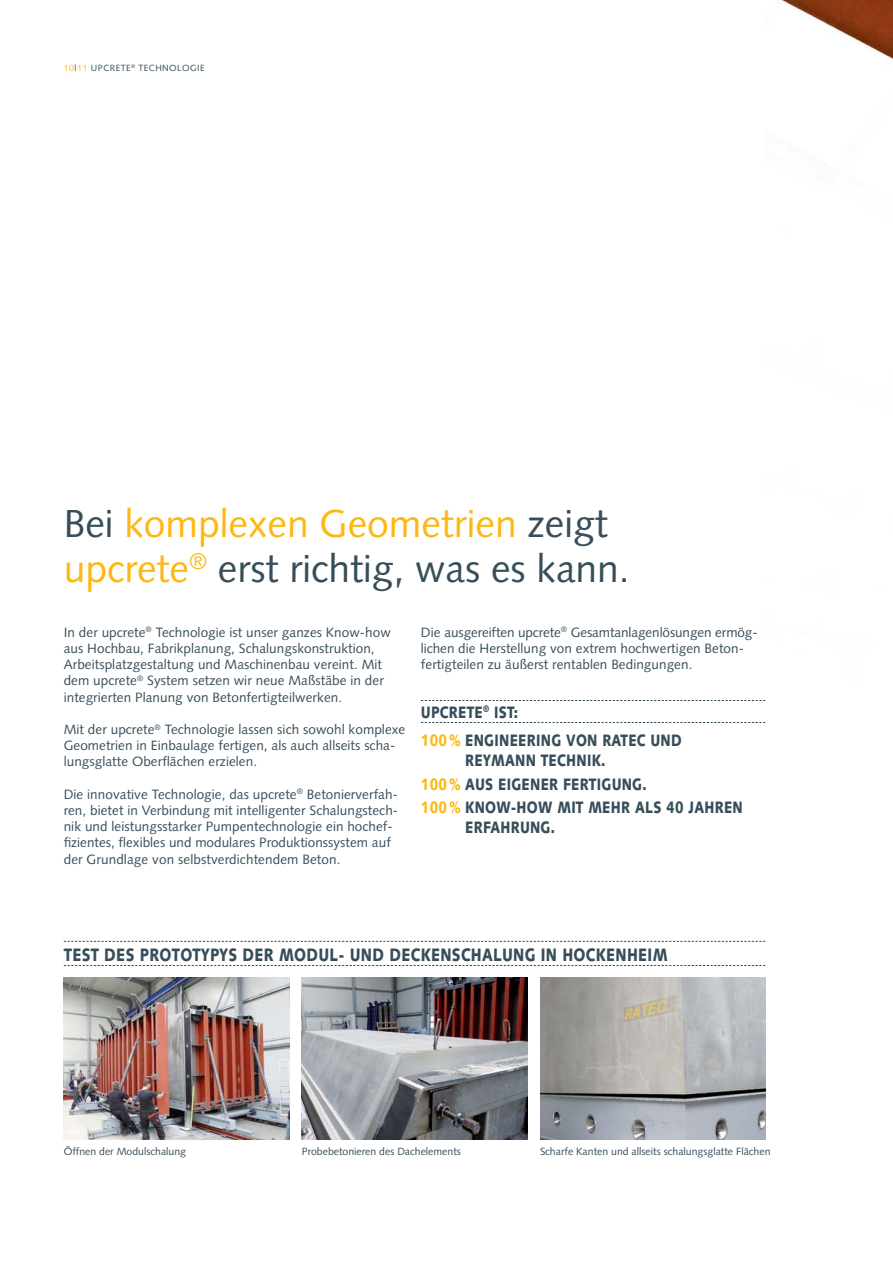
<style>
.page{position:relative;width:893px;height:1263px;background:#fff}
.page>*{position:absolute;margin:0;border:0;box-sizing:border-box;transform-origin:0 0}
.t1{font:39px/45px "Syntax LT Std";color:#374e5a}
.t2{font:900 18px "Syntax LT Std";letter-spacing:.02em;color:#374e5a;scale:.8 1}
.t3{font:900 16.5px/23.7px "Syntax LT Std";letter-spacing:.02em;color:#374e5a;scale:.8 1}
.t4{font:13.5px/16.2px "Syntax LT Std";letter-spacing:.005em;color:#374e5a}
.t5{font:10.5px "Syntax LT Std";color:#374e5a}
.t6{font:9px "Syntax LT Std";letter-spacing:.05em;color:#374e5a}
.s1{color:#fdb813}
</style>
<div class="page">
<img style="left:781px;top:0;width:112px;height:60px">
<img style="left:64px;top:977px;width:225px;height:162px">
<img style="left:302px;top:977px;width:225px;height:162px">
<img style="left:540px;top:977px;width:225px;height:162px">
<svg style="left:421px;top:700px;width:344px;height:1px"></svg>
<svg style="left:421px;top:722px;width:344px;height:1px"></svg>
<svg style="left:64px;top:941px;width:701px;height:1px"></svg>
<svg style="left:64px;top:965px;width:701px;height:1px"></svg>
<p class="t6" style="left:64px;top:64px;width:142px"><span class="s1">10</span>|<span class="s1">11</span> UPCRETE<sup>®</sup> TECHNOLOGIE</p>
<h1 class="t1" style="left:64px;top:504px;width:567px">Bei <span class="s1">komplexen Geo metrien</span> zeigt <span class="s1">upcrete</span><sup>®</sup> erst richtig, was es kann.</h1>
<p class="t4" style="left:64px;top:625px;width:329px">In der upcrete<sup>®</sup> Technologie ist unser ganzes Know-how aus Hochbau, Fabrikplanung, Schalungskonstruktion, Arbeitsplatzgestaltung und Maschinenbau vereint. Mit dem upcrete<sup>®</sup> System setzen wir neue Maßstäbe in der integrierten Planung von Betonfertigteilwerken.</p>
<p class="t4" style="left:64px;top:722px;width:343px">Mit der upcrete<sup>®</sup> Technologie lassen sich sowohl komplexe<br>Geometrien in Einbaulage fertigen, als auch allseits scha&shy;lungsglatte Oberflächen erzielen.</p>
<p class="t4" style="left:64px;top:787px;width:336px">Die innovative Technologie, das upcrete<sup>®</sup> Betonierver fah&shy;ren, bietet in Verbindung mit intelligenter Schalungstech&shy;nik und leistungsstarker Pumpentechnologie ein hochef&shy;fizientes, flexibles und modulares Produktionssystem auf der Grundlage von selbstverdichtendem Beton.</p>
<p class="t4" style="left:421px;top:625px;width:338px">Die ausgereiften upcrete<sup>®</sup> Gesamtanlagenlösungen ermög&shy;lichen die Herstellung von extrem hochwertigen Beton&shy;fertigteilen zu äußerst rentablen Bedingungen.</p>
<p class="t3" style="left:421px;top:698px;width:328px;line-height:28.5px">UPCRETE<sup>®</sup> IST:<br><span class="s1">100 %</span> ENGINEERING VON RATEC UND</p>
<p class="t3" style="left:421px;top:748px;width:404px;text-indent:44px">REYMANN TECHNIK.<br><span class="s1">100 %</span> AUS EIGENER FERTIGUNG.<br><span class="s1">100 %</span> KNOW-HOW MIT MEHR ALS 40 JAHREN</p>
<p class="t3" style="left:465px;top:815px;width:114px">ERFAHRUNG.</p>
<h2 class="t2" style="left:64px;top:944px;width:756px">TEST DES PROTOTYPYS DER MODUL- UND DECKENSCHALUNG IN HOCKENHEIM</h2>
<p class="t5" style="left:64px;top:1147px;width:124px">Öffnen der Modulschalung</p>
<p class="t5" style="left:302px;top:1147px;width:161px">Probebetonieren des Dachelements</p>
<p class="t5" style="left:540px;top:1147px;width:232px">Scharfe Kanten und allseits schalungsglatte Flächen</p>
</div>
